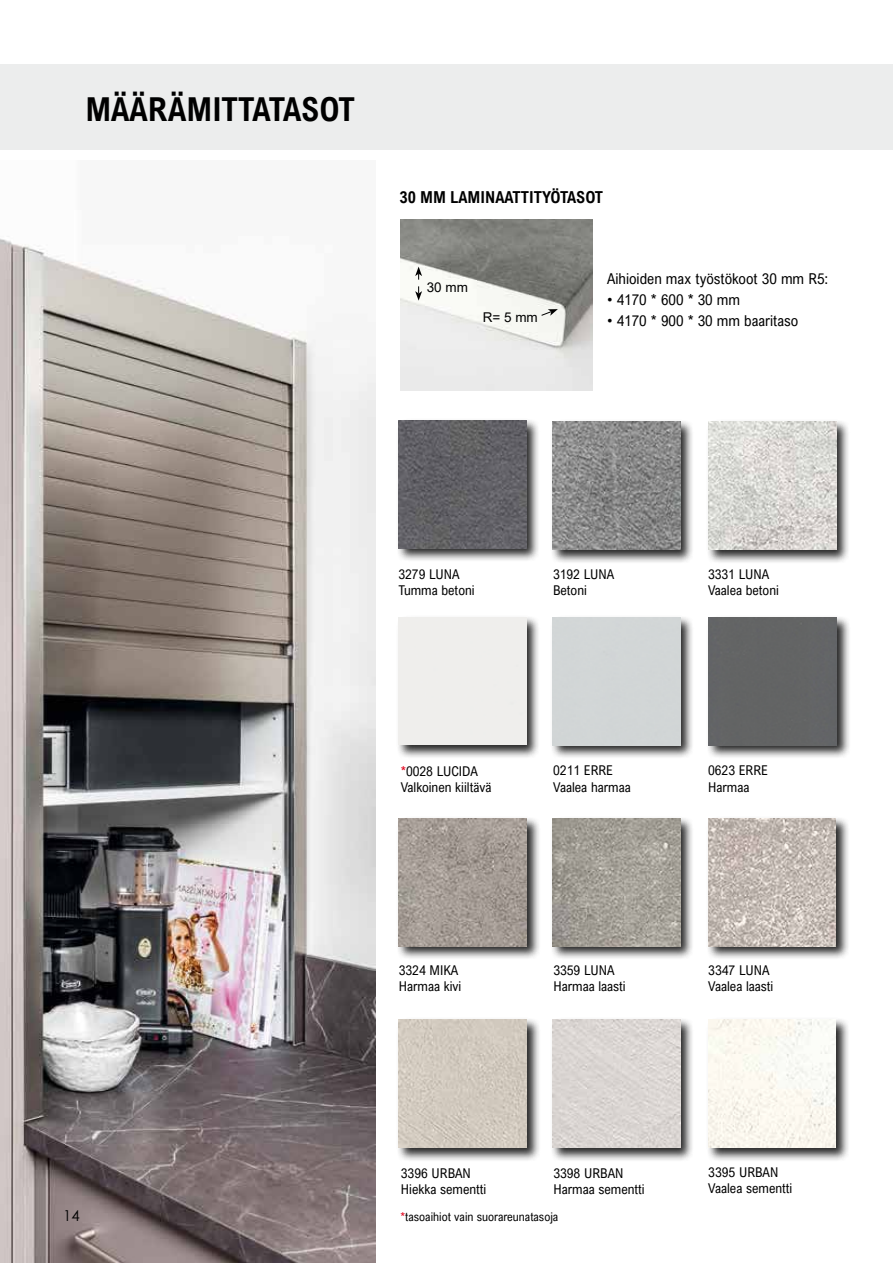
<style>
.page{position:relative;width:893px;height:1263px;background:#fff}
.page>*{position:absolute;margin:0;border:0;box-sizing:border-box;transform-origin:0 0}
.t1{font:700 33px "Arial Nova Cond";color:#000}
.t2{font:700 16.5px "Arial Nova Cond";color:#000}
.t3{font:15px "Arial Nova Cond";color:#000}
.t4{font:15px "Century Gothic";color:#000}
.t5{font:13.5px/16.2px "Arial Nova Cond";color:#000}
.t6{font:13.5px "Arial";color:#000}
.t7{font:12px "Arial Nova Cond";color:#000}
.s1{color:#e2001a}
</style>
<div class="page">
<div style="left:0;top:64px;width:893px;height:86px;background:#eceded"></div>
<img style="left:0;top:238px;width:375px;height:1025px">
<div style="left:550px;top:420px;width:144px;height:144px;background:#000;opacity:.85"></div>
<img style="left:552px;top:422px;width:128px;height:127px">
<div style="left:706px;top:420px;width:145px;height:144px;background:#000;opacity:.85"></div>
<img style="left:709px;top:422px;width:127px;height:127px">
<div style="left:396px;top:418px;width:144px;height:145px;background:#000;opacity:.85"></div>
<img style="left:399px;top:421px;width:127px;height:127px">
<div style="left:550px;top:615px;width:144px;height:144px;background:#000;opacity:.85"></div>
<div style="left:553px;top:617px;width:127px;height:128px;background:#d2d6d6"></div>
<div style="left:707px;top:615px;width:144px;height:144px;background:#000;opacity:.85"></div>
<div style="left:709px;top:617px;width:127px;height:128px;background:#636465"></div>
<div style="left:396px;top:615px;width:145px;height:144px;background:#000;opacity:.85"></div>
<div style="left:399px;top:617px;width:127px;height:128px;background:#efeeec"></div>
<div style="left:550px;top:816px;width:145px;height:144px;background:#000;opacity:.85"></div>
<img style="left:553px;top:818px;width:127px;height:128px">
<div style="left:706px;top:816px;width:144px;height:144px;background:#000;opacity:.85"></div>
<img style="left:708px;top:818px;width:128px;height:128px">
<div style="left:397px;top:816px;width:144px;height:144px;background:#000;opacity:.85"></div>
<img style="left:399px;top:818px;width:127px;height:128px">
<div style="left:550px;top:1018px;width:145px;height:144px;background:#000;opacity:.85"></div>
<img style="left:553px;top:1020px;width:127px;height:127px">
<div style="left:706px;top:1018px;width:144px;height:144px;background:#000;opacity:.85"></div>
<img style="left:708px;top:1020px;width:128px;height:127px">
<div style="left:397px;top:1018px;width:144px;height:144px;background:#000;opacity:.85"></div>
<img style="left:399px;top:1020px;width:127px;height:127px">
<img style="left:401px;top:220px;width:191px;height:170px">
<svg style="left:541px;top:309px;width:17px;height:7px"></svg>
<svg style="left:415px;top:286px;width:7px;height:15px"></svg>
<svg style="left:415px;top:267px;width:7px;height:13px"></svg>
<h1 class="t1" style="left:85px;top:89px;width:271px">MÄÄRÄMITTATASOT</h1>
<p class="t2" style="left:400px;top:187px;width:205px">30 MM LAMINAATTITYÖTASOT</p>
<p class="t6" style="left:427px;top:277px;width:43px">30 mm</p>
<p class="t3" style="left:607px;top:269px;width:223px">Aihioiden max työstökoot 30 mm R5:</p>
<p class="t3" style="left:607px;top:290px;width:135px">• 4170 * 600 * 30 mm</p>
<p class="t6" style="left:483px;top:308px;width:56px">R= 5 mm</p>
<p class="t3" style="left:607px;top:311px;width:193px">• 4170 * 900 * 30 mm baaritaso</p>
<p class="t4" style="left:63px;top:1205px;width:18px">14</p>
<p class="t5" style="left:398px;top:565px;width:78px">3279 LUNA<br>Tumma betoni</p>
<p class="t5" style="left:553px;top:565px;width:63px">3192 LUNA<br>Betoni</p>
<p class="t5" style="left:708px;top:565px;width:72px">3331 LUNA<br>Vaalea betoni</p>
<p class="t5" style="left:401px;top:762px;width:92px"><span class="s1">*</span>0028 LUCIDA<br>Valkoinen kiiltävä</p>
<p class="t5" style="left:553px;top:762px;width:79px">0211 ERRE<br>Vaalea harmaa</p>
<p class="t5" style="left:708px;top:762px;width:61px">0623 ERRE<br>Harmaa</p>
<p class="t5" style="left:399px;top:962px;width:64px">3324 MIKA<br>Harmaa kivi</p>
<p class="t5" style="left:553px;top:962px;width:74px">3359 LUNA<br>Harmaa laasti</p>
<p class="t5" style="left:708px;top:962px;width:67px">3347 LUNA<br>Vaalea laasti</p>
<p class="t5" style="left:553px;top:1165px;width:93px">3398 URBAN<br>Harmaa sementti</p>
<p class="t5" style="left:708px;top:1163px;width:86px">3395 URBAN<br>Vaalea sementti</p>
<p class="t5" style="left:401px;top:1165px;width:87px">3396 URBAN<br>Hiekka sementti</p>
<p class="t7" style="left:401px;top:1209px;width:159px"><span class="s1">*</span>tasoaihiot vain suorareunatasoja</p>
</div>
